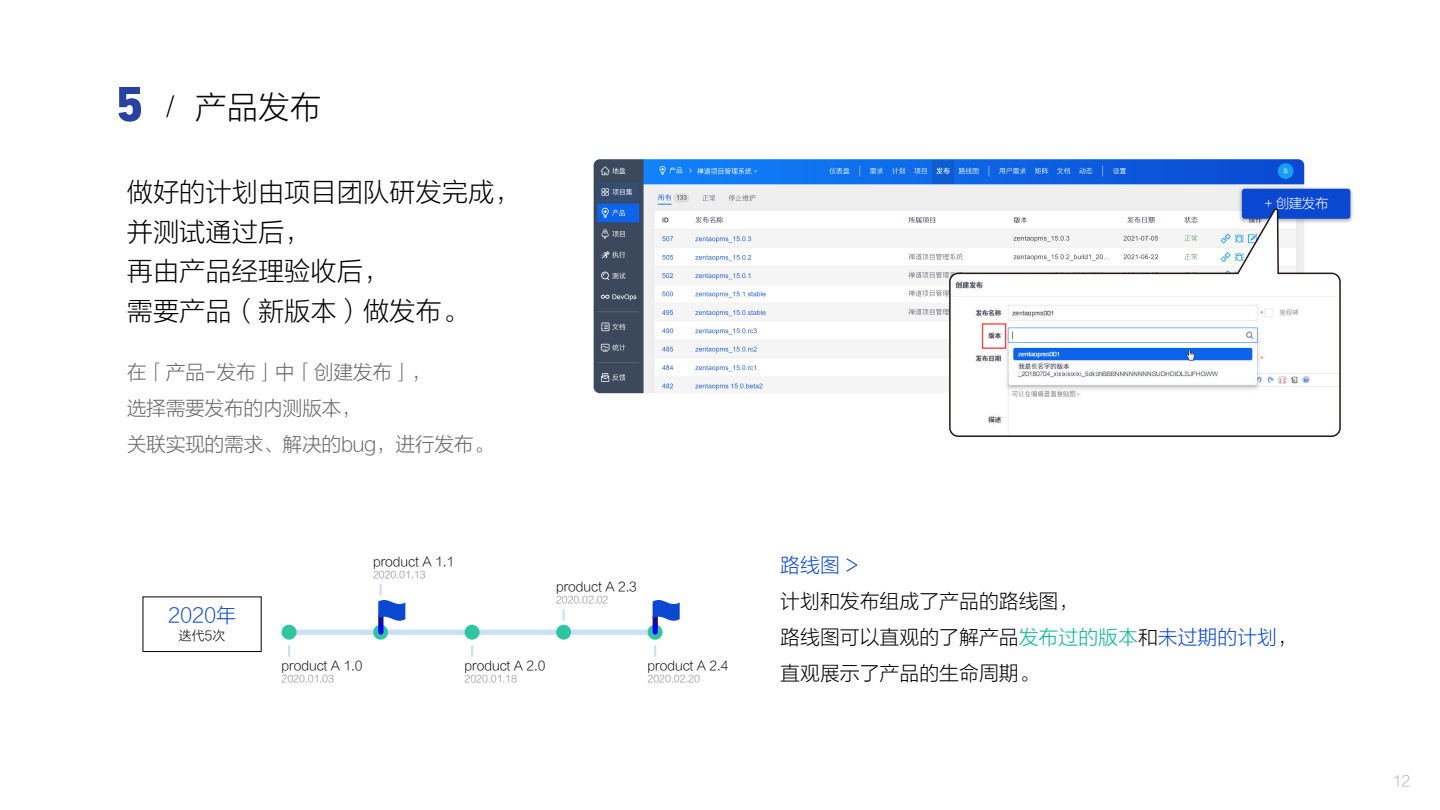
<style>
.page{position:relative;width:1440px;height:810px;background:#fff}
.page>*{position:absolute;margin:0;border:0;box-sizing:border-box;transform-origin:0 0}
.t1{font:31.5px "FZLTKHK GBK1 0";color:#000}
.t2{font:26.25px/39.8px "FZLTKHK GBK1 0";color:#000}
.t3{font:19.88px/36px "FZLTKHK GBK1 0";color:#000}
.t4{font:19.88px/36px "FZLTKHK GBK1 0";letter-spacing:-.02em;color:#666}
.t5{font:19.88px "FZLTKHK GBK1 0";color:#0a48d1}
.t6{font:14.77px "FZLTKHK GBK1 0";color:#b3b3b3}
.t7{font:13.65px "FZLTKHK GBK1 0";color:#fff}
.t8{font:12.9px "FZLTKHK GBK1 0";color:#000}
.t9{font:12.6px "FZLTKHK GBK1 0";color:#000}
.t10{font:9.68px "FZLTKHK GBK1 0";color:#808080}
.s1{font-family:"DIN Next LT Pro";font-weight:800;font-size:50.1px;color:#2842a2}
.s2{font-size:27.38px}
.s3{color:#03b892}
.s4{color:#0a48d1}
</style>
<div class="page">
<img style="left:594px;top:159px;width:710px;height:234px">
<div style="left:143px;top:597px;width:119px;height:55px;background:#fff;border:1px solid #000"></div>
<div style="left:289px;top:630px;width:366px;height:5px;background:#cbe0f6"></div>
<div style="left:282px;top:625px;width:15px;height:15px;background:#2ec5a1;border-radius:50%"></div>
<div style="left:373px;top:625px;width:15px;height:15px;background:#2ec5a1;border-radius:50%"></div>
<div style="left:465px;top:625px;width:15px;height:15px;background:#2ec5a1;border-radius:50%"></div>
<div style="left:556px;top:625px;width:15px;height:15px;background:#2ec5a1;border-radius:50%"></div>
<svg style="left:648px;top:625px;width:15px;height:15px"></svg>
<svg style="left:378px;top:614px;width:6px;height:21px"></svg>
<div style="left:653px;top:614px;width:5px;height:21px;background:#00f;border-radius:3px"></div>
<svg style="left:653px;top:600px;width:27px;height:32px"></svg>
<svg style="left:288px;top:645px;width:2px;height:12px"></svg>
<svg style="left:471px;top:645px;width:2px;height:12px"></svg>
<svg style="left:378px;top:584px;width:27px;height:48px"></svg>
<svg style="left:562px;top:609px;width:3px;height:12px"></svg>
<svg style="left:654px;top:645px;width:2px;height:12px"></svg>
<img style="left:1236px;top:184px;width:117px;height:42px">
<div style="left:1242px;top:189px;width:108px;height:30px;background:#0a48d1;border-radius:3px"></div>
<div style="left:949px;top:273px;width:392px;height:164px;border:3px solid #231815;border-radius:8px"></div>
<img style="left:951px;top:274px;width:388px;height:161px">
<svg style="left:1230px;top:210px;width:51px;height:76px"></svg>
<h1 class="t1" style="left:115px;top:89px;width:207px"><span class="s1">5</span> <span class="s2">/</span> 产品发布</h1>
<h2 class="t2" style="left:127px;top:173px;width:395px">做好的计划由项目团队研发完成，并测试通过后，<br>再由产品经理验收后，<br>需要产品（新版本）做发布。</h2>
<h3 class="t4" style="left:127px;top:354px;width:368px">在「产品-发布」中「创建发布」，<br>选择需要发布的内测版本，<br>关联实现的需求、解决的bug，进行发布。</h3>
<h3 class="t5" style="left:168px;top:605px;width:70px">2020年</h3>
<p class="t8" style="left:179px;top:628px;width:48px">迭代5次</p>
<p class="t9" style="left:373px;top:554px;width:82px">product A 1.1</p>
<p class="t10" style="left:373px;top:570px;width:54px">2020.01.13</p>
<p class="t9" style="left:556px;top:580px;width:82px">product A 2.3</p>
<p class="t10" style="left:556px;top:595px;width:54px">2020.02.02</p>
<p class="t9" style="left:282px;top:658px;width:82px">product A 1.0</p>
<p class="t10" style="left:282px;top:673px;width:54px">2020.01.03</p>
<p class="t9" style="left:465px;top:658px;width:82px">product A 2.0</p>
<p class="t10" style="left:465px;top:673px;width:54px">2020.01.18</p>
<p class="t9" style="left:648px;top:658px;width:82px">product A 2.4</p>
<p class="t10" style="left:648px;top:673px;width:54px">2020.02.20</p>
<p class="t7" style="left:1264px;top:196px;width:66px">+ 创建发布</p>
<h3 class="t5" style="left:780px;top:554px;width:80px">路线图 &gt;</h3>
<h3 class="t3" style="left:780px;top:583px;width:518px">计划和发布组成了产品的路线图，<br>路线图可以直观的了解产品<span class="s3">发布过的版本</span>和<span class="s4">未过期的计划</span>，直观展示了产品的生命周期。</h3>
<p class="t6" style="left:1392px;top:773px;width:19px">12</p>
</div>
